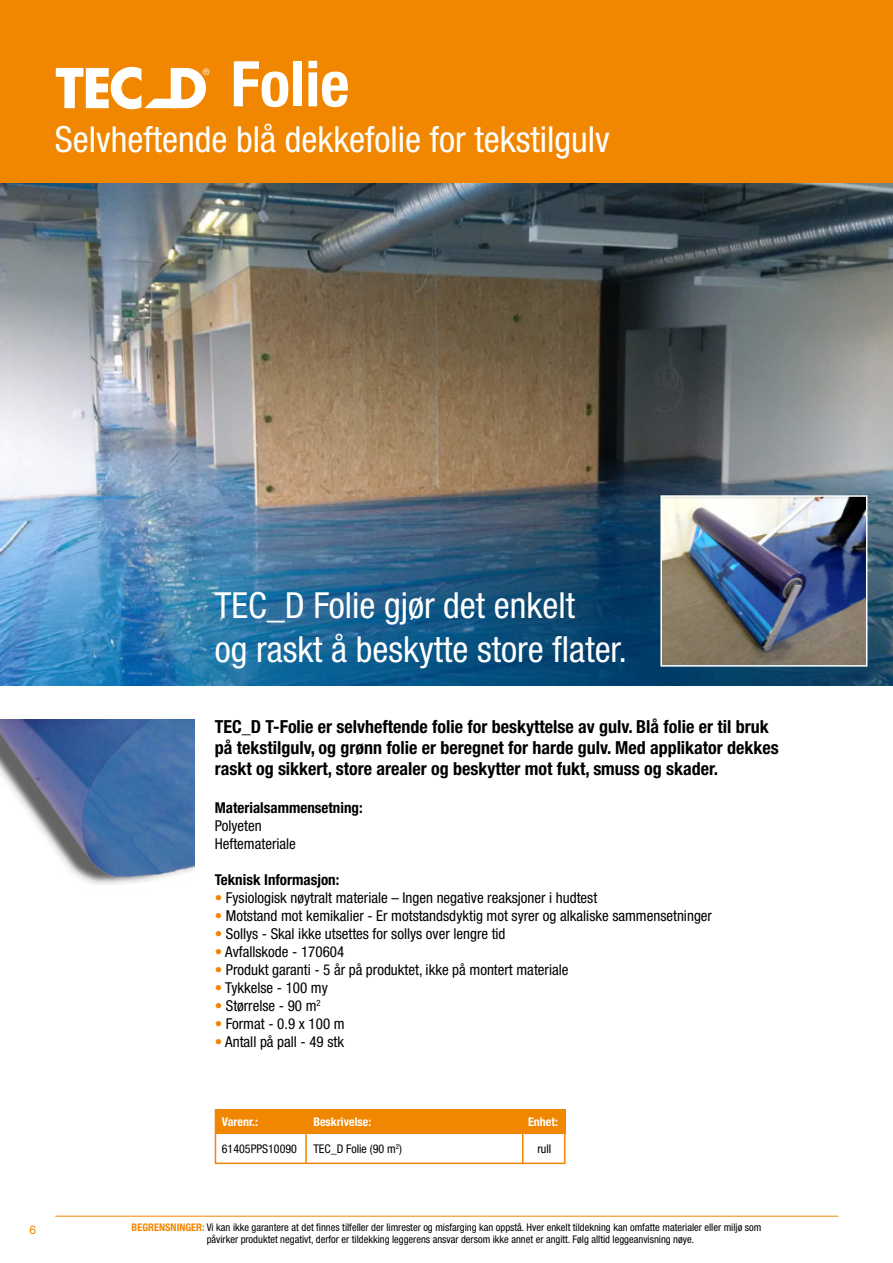
<style>
.page{position:relative;width:893px;height:1263px;background:#fff}
.page>*{position:absolute;margin:0;border:0;box-sizing:border-box;transform-origin:0 0}
.t1{font:700 condensed 63px "Helvetica Neue";color:#fff}
.t2{font:condensed 36px/43.2px "Helvetica Neue";color:#fff}
.t3{font:700 condensed 18px/21px "Helvetica Neue";color:#000}
.t4{font:condensed 15px/18px "Helvetica Neue";color:#000}
.t5{font:700 condensed 15px "Helvetica Neue";color:#000}
.t6{font:condensed 12px "Helvetica Neue";color:#000}
.t7{font:700 condensed 12px "Helvetica Neue";color:#fff}
.t8{font:12px "Helvetica Neue";color:#f18700}
.t9{font:condensed 10.5px/12.6px "Helvetica Neue";color:#000}
.s1{color:#f18700}
.s2{font-weight:700;color:#f18700}
</style>
<div class="page">
<hr style="left:55px;top:1216px;width:783px;height:1px;background:#f18700">
<img style="left:0;top:183px;width:893px;height:502px">
<div style="left:0;top:0;width:893px;height:183px;background:#f18700"></div>
<img style="left:663px;top:498px;width:201px;height:166px">
<div style="left:660px;top:495px;width:207px;height:172px;border:2px solid #fff"></div>
<img style="left:0;top:719px;width:195px;height:166px">
<div style="left:215px;top:1109px;width:351px;height:55px;background:#fff;border:2px solid #f18700"></div>
<div style="left:215px;top:1109px;width:351px;height:25px;background:#f18700"></div>
<hr style="left:305px;top:1117px;width:2px;height:46px;background:#f18700">
<svg style="left:56px;top:67px;width:153px;height:42px"></svg>
<hr style="left:522px;top:1114px;width:1px;height:50px;background:#f18700">
<h1 class="t1" style="left:231px;top:46px;width:120px">Folie</h1>
<h2 class="t2" style="left:55px;top:117px;width:556px">Selvheftende blå dekkefolie for tekstilgulv</h2>
<p class="t8" style="left:29px;top:1221px;width:8px">6</p>
<h2 class="t2" style="left:215px;top:584px;width:414px">TEC_D Folie gjør det enkelt<br>og raskt å beskytte store flater.</h2>
<p class="t3" style="left:215px;top:716px;width:566px">TEC_D T-Folie er selvheftende folie for beskyttelse av gulv. Blå folie er til bruk på tekstilgulv, og grønn folie er beregnet for harde gulv. Med applikator dekkes raskt og sikkert, store arealer og beskytter mot fukt, smuss og skader.</p>
<p class="t5" style="left:215px;top:799px;width:149px">Materialsammensetning:</p>
<p class="t4" style="left:215px;top:817px;width:83px">Polyeten<br>Heftemateriale</p>
<p class="t5" style="left:215px;top:871px;width:126px">Teknisk Informasjon:</p>
<p class="t4" style="left:215px;top:889px;width:384px"><span class="s1">•</span> Fysiologisk nøytralt materiale – Ingen negative reaksjoner i hudtest</p>
<p class="t4" style="left:215px;top:907px;width:499px"><span class="s1">•</span> Motstand mot kemikalier - Er motstandsdyktig mot syrer og alkaliske sammensetninger</p>
<p class="t4" style="left:215px;top:925px;width:292px"><span class="s1">•</span> Sollys - Skal ikke utsettes for sollys over lengre tid</p>
<p class="t4" style="left:215px;top:943px;width:131px"><span class="s1">•</span> Avfallskode - 170604</p>
<p class="t4" style="left:215px;top:961px;width:355px"><span class="s1">•</span> Produkt garanti - 5 år på produktet, ikke på montert materiale</p>
<p class="t4" style="left:215px;top:979px;width:115px"><span class="s1">•</span> Tykkelse - 100 my</p>
<p class="t4" style="left:215px;top:997px;width:108px"><span class="s1">•</span> Størrelse - 90 m<sup>2</sup></p>
<p class="t4" style="left:215px;top:1015px;width:131px"><span class="s1">•</span> Format - 0.9 x 100 m</p>
<p class="t4" style="left:215px;top:1033px;width:131px"><span class="s1">•</span> Antall på pall - 49 stk</p>
<p class="t7" style="left:222px;top:1115px;width:38px">Varenr.:</p>
<p class="t7" style="left:313px;top:1115px;width:59px">Beskrivelse:</p>
<p class="t7" style="left:528px;top:1115px;width:31px">Enhet:</p>
<p class="t6" style="left:222px;top:1141px;width:77px">61405PPS10090</p>
<p class="t6" style="left:313px;top:1141px;width:90px">TEC_D Folie (90 m<sup>2</sup>)</p>
<p class="t6" style="left:537px;top:1141px;width:16px">rull</p>
<p class="t9" style="left:207px;top:1221px;width:556px;text-indent:-75px"><span class="s2">BEGRENSNINGER:</span> Vi kan ikke garantere at det finnes tilfeller der limrester og misfarging kan oppstå. Hver enkelt tildekning kan omfatte materialer eller miljø som påvirker produktet negativt, derfor er tildekking leggerens ansvar dersom ikke annet er angitt. Følg alltid leggeanvisning nøye.</p>
</div>
